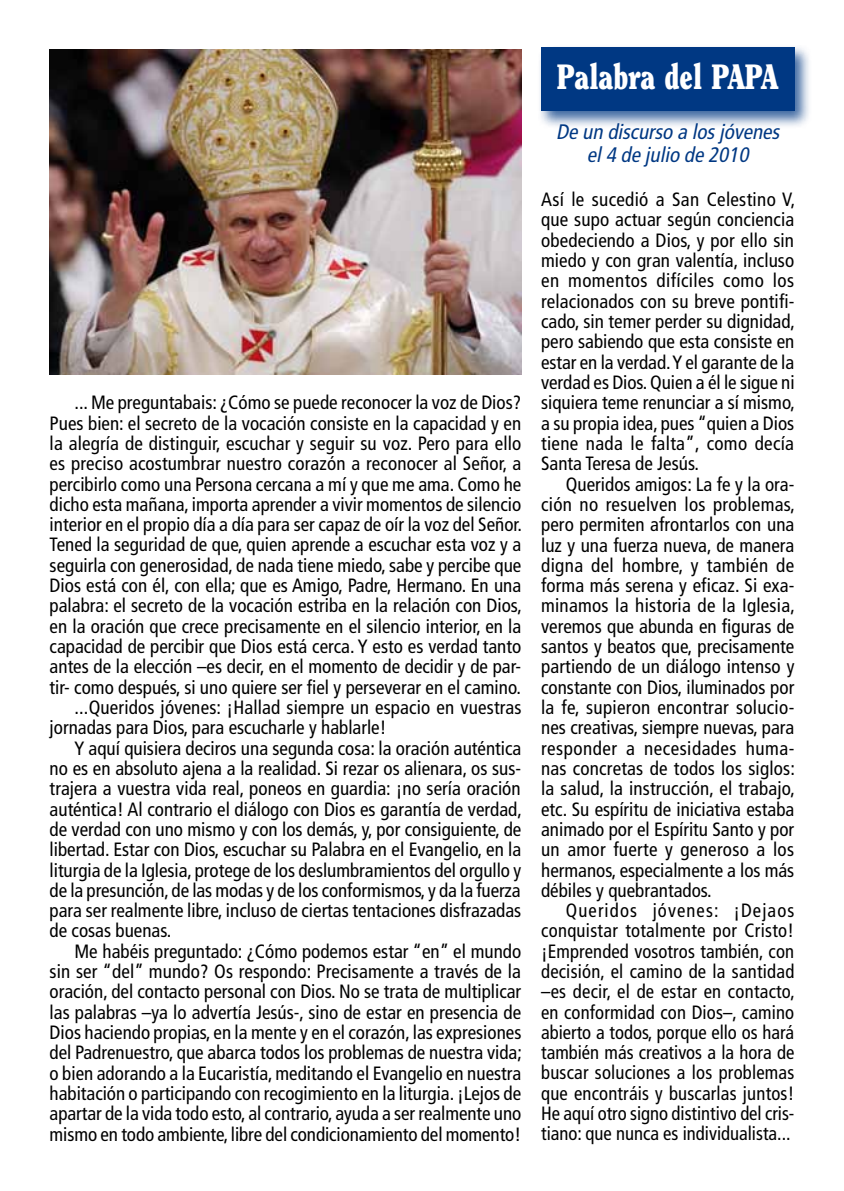
<style>
.page{position:relative;width:844px;height:1191px;background:#fff}
.page>*{position:absolute;margin:0;border:0;box-sizing:border-box;transform-origin:0 0}
.t1{font:900 35px "Clearface";color:#fff;scale:.77 1}
.t2{font:italic condensed 21px/22.8px "Frutiger";color:#003883;text-align:center}
.t3{font:condensed 19.25px/20.3px "Frutiger";color:#000;text-align:justify}
</style>
<div class="page">
<div style="left:537px;top:43px;width:274px;height:85px;background:#003883;opacity:.75"></div>
<div style="left:541px;top:47px;width:253px;height:64px;background:#003883"></div>
<img style="left:50px;top:50px;width:471px;height:325px">
<p class="t3" style="left:74px;top:392px;width:448px">... Me preguntabais: ¿Cómo se puede reconocer la voz de Dios?</p>
<p class="t3" style="left:50px;top:413px;width:473px">Pues bien: el secreto de la vocación consiste en la capacidad y en</p>
<p class="t3" style="left:50px;top:433px;width:473px">la alegría de distinguir, escuchar y seguir su voz. Pero para ello</p>
<p class="t3" style="left:50px;top:453px;width:473px">es preciso acostumbrar nuestro corazón a reconocer al Señor, a</p>
<p class="t3" style="left:50px;top:474px;width:473px">percibirlo como una Persona cercana a mí y que me ama. Como he</p>
<p class="t3" style="left:50px;top:494px;width:473px">dicho esta mañana, importa aprender a vivir momentos de silencio</p>
<p class="t3" style="left:50px;top:514px;width:474px">interior en el propio día a día para ser capaz de oír la voz del Señor.</p>
<p class="t3" style="left:50px;top:535px;width:473px">Tened la seguridad de que, quien aprende a escuchar esta voz y a</p>
<p class="t3" style="left:50px;top:555px;width:473px">seguirla con generosidad, de nada tiene miedo, sabe y percibe que</p>
<p class="t3" style="left:50px;top:575px;width:473px">Dios está con él, con ella; que es Amigo, Padre, Hermano. En una</p>
<p class="t3" style="left:50px;top:595px;width:473px">palabra: el secreto de la vocación estriba en la relación con Dios,</p>
<p class="t3" style="left:50px;top:616px;width:473px">en la oración que crece precisamente en el silencio interior, en la</p>
<p class="t3" style="left:50px;top:636px;width:473px">capacidad de percibir que Dios está cerca. Y esto es verdad tanto</p>
<p class="t3" style="left:50px;top:656px;width:473px">antes de la elección –es decir, en el momento de decidir y de par-</p>
<p class="t3" style="left:50px;top:677px;width:473px">tir- como después, si uno quiere ser fiel y perseverar en el camino.</p>
<p class="t3" style="left:74px;top:697px;width:448px">...Queridos jóvenes: ¡Hallad siempre un espacio en vuestras</p>
<p class="t3" style="left:50px;top:717px;width:338px">jornadas para Dios, para escucharle y hablarle!</p>
<p class="t3" style="left:74px;top:738px;width:448px">Y aquí quisiera deciros una segunda cosa: la oración auténtica</p>
<p class="t3" style="left:50px;top:758px;width:473px">no es en absoluto ajena a la realidad. Si rezar os alienara, os sus-</p>
<p class="t3" style="left:50px;top:778px;width:472px">trajera a vuestra vida real, poneos en guardia: ¡no sería oración</p>
<p class="t3" style="left:50px;top:799px;width:473px">auténtica! Al contrario el diálogo con Dios es garantía de verdad,</p>
<p class="t3" style="left:50px;top:819px;width:473px">de verdad con uno mismo y con los demás, y, por consiguiente, de</p>
<p class="t3" style="left:50px;top:839px;width:473px">libertad. Estar con Dios, escuchar su Palabra en el Evangelio, en la</p>
<p class="t3" style="left:50px;top:860px;width:473px">liturgia de la Iglesia, protege de los deslumbramientos del orgullo y</p>
<p class="t3" style="left:50px;top:880px;width:472px">de la presunción, de las modas y de los conformismos, y da la fuerza</p>
<p class="t3" style="left:50px;top:900px;width:473px">para ser realmente libre, incluso de ciertas tentaciones disfrazadas</p>
<p class="t3" style="left:50px;top:920px;width:123px">de cosas buenas.</p>
<p class="t3" style="left:74px;top:941px;width:448px">Me habéis preguntado: ¿Cómo podemos estar “en” el mundo</p>
<p class="t3" style="left:50px;top:961px;width:472px">sin ser “del” mundo? Os respondo: Precisamente a través de la</p>
<p class="t3" style="left:50px;top:981px;width:473px">oración, del contacto personal con Dios. No se trata de multiplicar</p>
<p class="t3" style="left:50px;top:1002px;width:473px">las palabras –ya lo advertía Jesús-, sino de estar en presencia de</p>
<p class="t3" style="left:50px;top:1022px;width:473px">Dios haciendo propias, en la mente y en el corazón, las expresiones</p>
<p class="t3" style="left:50px;top:1042px;width:473px">del Padrenuestro, que abarca todos los problemas de nuestra vida;</p>
<p class="t3" style="left:50px;top:1063px;width:473px">o bien adorando a la Eucaristía, meditando el Evangelio en nuestra</p>
<p class="t3" style="left:50px;top:1083px;width:473px">habitación o participando con recogimiento en la liturgia. ¡Lejos de</p>
<p class="t3" style="left:50px;top:1103px;width:473px">apartar de la vida todo esto, al contrario, ayuda a ser realmente uno</p>
<p class="t3" style="left:50px;top:1124px;width:473px">mismo en todo ambiente, libre del condicionamiento del momento!</p>
<h1 class="t1" style="left:556px;top:55px;width:289px">Palabra del PAPA</h1>
<p class="t2" style="left:556px;top:121px;width:229px">De un discurso a losjóvenes el4 de julio de 2010</p>
<p class="t3" style="left:541px;top:189px;width:255px">Así le sucedió a San Celestino V, que supo actuar según conciencia obedeciendo a Dios, y por ello sin miedo y con gran valentía, incluso en momentos difíciles como los relacionados con su breve pontifi&shy;cado, sin temer perder su dignidad, pero sabiendo que esta consiste en estar en la verdad. Y el garante de la verdad es Dios. Quien a él le sigue ni siquiera teme renunciar a sí mismo, a su propia idea, pues “quien a Dios tiene nada le falta”, como decía Santa Teresa de Jesús.</p>
<p class="t3" style="left:541px;top:474px;width:255px;text-indent:25px">Queridos amigos: La fe y la ora&shy;ción no resuelven los problemas, pero permiten afrontarlos con una luz y una fuerza nueva, de manera digna del hombre, y también de forma más serena y eficaz. Si exa&shy;minamos la historia de la Iglesia, veremos que abunda en figuras de santos y beatos que, precisamente partiendo de un diálogo intenso y constante con Dios, iluminados por la fe, supieron encontrar solucio&shy;nes creativas, siempre nuevas, para responder a necesidades huma&shy;nas concretas de todos los siglos: la salud, la instrucción, el trabajo, etc. Su espíritu de iniciativa estaba animado por el Espíritu Santo y por un amor fuerte y generoso a los hermanos, especialmente a los más débiles y quebrantados.</p>
<p class="t3" style="left:541px;top:900px;width:255px;text-indent:25px">Queridos jóvenes: ¡Dejaos conquistar totalmente por Cristo! ¡Emprended vosotros también, con decisión, el camino de la santidad –es decir, el de estar en contacto, en conformidad con Dios–, camino abierto a todos, porque ello os hará también más creativos a la hora de buscar soluciones a los problemas que encontráis y buscarlas juntos!<br>He aquí otro signo distintivo del cris&shy;tiano: que nunca es individualista...</p>
</div>
